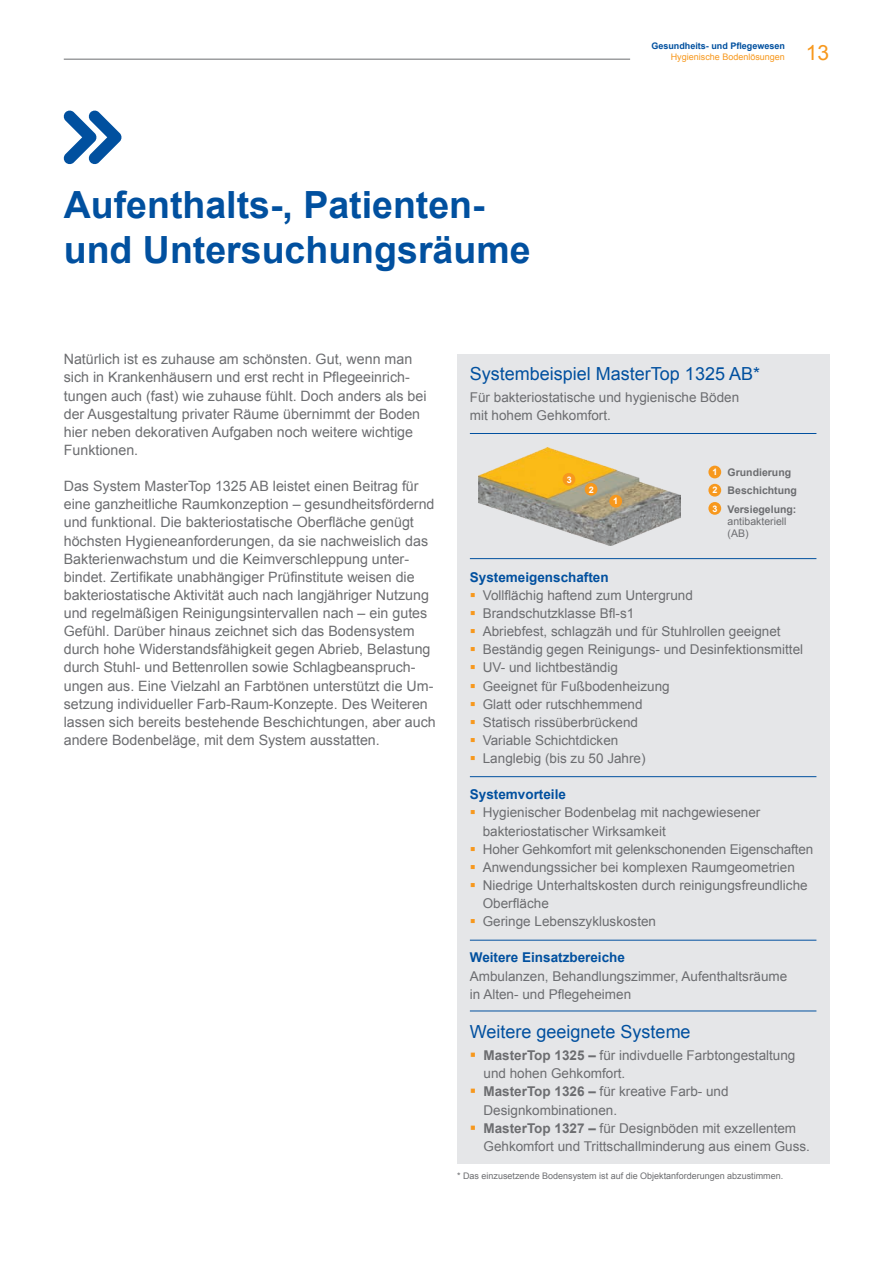
<style>
.page{position:relative;width:893px;height:1263px;background:#fff}
.page>*{position:absolute;margin:0;border:0;box-sizing:border-box;transform-origin:0 0}
.Headline____1__Level{font:700 37.5px/45px "Arial";color:#01509f}
.t1{font:21px "Arial";color:#f7981d}
.Copy____Continuous_T{font:18px "Arial";color:#01509f}
.Copy____Continuous_T-2{font:14.25px/18.1px "Arial";color:#6c6d70}
.Copy____Continuous_T-3{font:13.5px/18.1px "Arial";color:#6c6d70}
.Copy____Continuous_T-4{font:700 13.5px "Arial";color:#01509f}
.Copy____Continuous_T-5{font:10.5px/12px "Arial";color:#6c6d70}
.Copy____Continuous_T-6{font:700 10.5px "Arial";color:#6c6d70}
.Copy____Continuous_T-7{font:9px "Arial";color:#6c6d70}
.t2{font:700 9px "Arial";color:#01509f}
.t3{font:9px "Arial";color:#f7981d}
.Copy____Continuous_T-8{font:700 9px "Arial";color:#fff}
.s1{font-weight:700}
.s2{color:#f7981d}
</style>
<div class="page">
<hr style="left:64px;top:59px;width:566px;height:1px;background:#6c6d70">
<div style="left:457px;top:354px;width:372px;height:809px;background:#e5e6e8"></div>
<hr style="left:470px;top:433px;width:346px;height:1px;background:#01509f">
<hr style="left:470px;top:558px;width:346px;height:1px;background:#01509f">
<hr style="left:470px;top:776px;width:346px;height:1px;background:#01509f">
<hr style="left:470px;top:940px;width:346px;height:1px;background:#01509f">
<hr style="left:470px;top:1010px;width:346px;height:1px;background:#01509f">
<div style="left:708px;top:466px;width:13px;height:12px;background:#f7981d;border-radius:50%"></div>
<div style="left:708px;top:484px;width:13px;height:13px;background:#f7981d;border-radius:50%"></div>
<div style="left:708px;top:502px;width:13px;height:13px;background:#f7981d;border-radius:50%"></div>
<img style="left:478px;top:448px;width:202px;height:97px">
<div style="left:609px;top:495px;width:13px;height:13px;background:#f7981d;border-radius:50%"></div>
<div style="left:585px;top:483px;width:12px;height:13px;background:#f7981d;border-radius:50%"></div>
<div style="left:563px;top:473px;width:12px;height:13px;background:#f7981d;border-radius:50%"></div>
<svg style="left:63px;top:110px;width:59px;height:55px"></svg>
<p class="Headline____1__Level" style="left:64px;top:183px;width:468px">Aufenthalts-, Patienten&shy;und Untersuchungsräume</p>
<p class="t2" style="left:651px;top:40px;width:135px">Gesundheits- und Pflegewesen</p>
<p class="t3" style="left:671px;top:50px;width:116px">Hygienische Bodenlösungen</p>
<h2 class="t1" style="left:806px;top:38px;width:25px">13</h2>
<p class="Copy____Continuous_T-2" style="left:64px;top:350px;width:364px">Natürlich ist es zuhause am schönsten. Gut, wenn man sich in Krankenhäusern und erst recht in Pflegeeinrich&shy;tungen auch (fast) wie zuhause fühlt. Doch anders als bei der Ausgestaltung privater Räume übernimmt der Boden hier neben dekorativen Aufgaben noch weitere wichtige Funktionen.</p>
<p class="Copy____Continuous_T-2" style="left:64px;top:477px;width:374px">Das System MasterTop 1325 AB leistet einen Beitrag für eine ganzheitliche Raumkonzeption – gesundheitsfördernd und funktional. Die bakteriostatische Oberfläche genügt höchsten Hygieneanforderungen, da sie nachweislich das Bakterienwachstum und die Keimverschleppung unter&shy;bindet. Zertifikate unabhängiger Prüfinstitute weisen die bakteriostatische Aktivität auch nach langjähriger Nutzung und regelmäßigen Reinigungsintervallen nach – ein gutes Gefühl. Darüber hinaus zeichnet sich das Bodensystem durch hohe Widerstandsfähigkeit gegen Abrieb, Belastung durch Stuhl- und Bettenrollen sowie Schlagbeanspruch&shy;ungen aus. Eine Vielzahl an Farbtönen unterstützt die Um&shy;setzung individueller Farb-Raum-Konzepte. Des Weiteren lassen sich bereits bestehende Beschichtungen, aber auch andere Bodenbeläge, mit dem System ausstatten.</p>
<p class="Copy____Continuous_T" style="left:470px;top:362px;width:292px">Systembeispiel MasterTop 1325 AB*</p>
<p class="Copy____Continuous_T-3" style="left:470px;top:389px;width:271px">Für bakteriostatische und hygienische Böden mit hohem Gehkomfort.</p>
<p class="Copy____Continuous_T-8" style="left:567px;top:473px;width:7px">3</p>
<p class="Copy____Continuous_T-8" style="left:589px;top:483px;width:7px">2</p>
<p class="Copy____Continuous_T-8" style="left:613px;top:495px;width:7px">1</p>
<p class="Copy____Continuous_T-8" style="left:712px;top:466px;width:7px">1</p>
<p class="Copy____Continuous_T-8" style="left:712px;top:484px;width:7px">2</p>
<p class="Copy____Continuous_T-8" style="left:712px;top:502px;width:7px">3</p>
<p class="Copy____Continuous_T-6" style="left:728px;top:465px;width:65px">Grundierung</p>
<p class="Copy____Continuous_T-6" style="left:728px;top:484px;width:71px">Beschichtung</p>
<p class="Copy____Continuous_T-5" style="left:728px;top:503px;width:70px"><span class="s1">Versiegelung: </span>antibakteriell (AB)</p>
<p class="Copy____Continuous_T-4" style="left:470px;top:568px;width:140px">Systemeigenschaften</p>
<p class="Copy____Continuous_T-3" style="left:470px;top:586px;width:225px"><span class="s2">▪</span> Vollflächig haftend zum Untergrund</p>
<p class="Copy____Continuous_T-3" style="left:470px;top:604px;width:166px"><span class="s2">▪</span> Brandschutzklasse Bfl-s1</p>
<p class="Copy____Continuous_T-3" style="left:470px;top:622px;width:312px"><span class="s2">▪</span> Abriebfest, schlagzäh und für Stuhlrollen geeignet</p>
<p class="Copy____Continuous_T-3" style="left:470px;top:641px;width:335px"><span class="s2">▪</span> Beständig gegen Reinigungs- und Desinfektionsmittel</p>
<p class="Copy____Continuous_T-3" style="left:470px;top:659px;width:149px"><span class="s2">▪</span> UV- und lichtbeständig</p>
<p class="Copy____Continuous_T-3" style="left:470px;top:677px;width:201px"><span class="s2">▪</span> Geeignet für Fußbodenheizung</p>
<p class="Copy____Continuous_T-3" style="left:470px;top:695px;width:174px"><span class="s2">▪</span> Glatt oder rutschhemmend</p>
<p class="Copy____Continuous_T-3" style="left:470px;top:713px;width:170px"><span class="s2">▪</span> Statisch rissüberbrückend</p>
<p class="Copy____Continuous_T-3" style="left:470px;top:731px;width:150px"><span class="s2">▪</span> Variable Schichtdicken</p>
<p class="Copy____Continuous_T-3" style="left:470px;top:749px;width:177px"><span class="s2">▪</span> Langlebig (bis zu 50 Jahre)</p>
<p class="Copy____Continuous_T-4" style="left:470px;top:785px;width:98px">Systemvorteile</p>
<p class="Copy____Continuous_T-3" style="left:483px;top:804px;width:279px;text-indent:-13px"><span class="s2">▪</span> Hygienischer Bodenbelag mit nachgewiesener bakteriostatischer Wirksamkeit</p>
<p class="Copy____Continuous_T-3" style="left:470px;top:840px;width:345px"><span class="s2">▪</span> Hoher Gehkomfort mit gelenkschonenden Eigenschaften</p>
<p class="Copy____Continuous_T-3" style="left:470px;top:858px;width:327px"><span class="s2">▪</span> Anwendungssicher bei komplexen Raumgeometrien</p>
<p class="Copy____Continuous_T-3" style="left:483px;top:876px;width:326px;text-indent:-13px"><span class="s2">▪</span> Niedrige Unterhaltskosten durch reinigungsfreundliche<br>Oberfläche</p>
<p class="Copy____Continuous_T-3" style="left:470px;top:912px;width:188px"><span class="s2">▪</span> Geringe Lebenszykluskosten</p>
<p class="Copy____Continuous_T-4" style="left:470px;top:949px;width:157px">Weitere Einsatzbereiche</p>
<p class="Copy____Continuous_T-3" style="left:470px;top:967px;width:319px">Ambulanzen, Behandlungszimmer, Aufenthaltsräume in Alten- und Pflegeheimen</p>
<p class="Copy____Continuous_T" style="left:470px;top:1020px;width:222px">Weitere geeignete Systeme</p>
<p class="Copy____Continuous_T-3" style="left:483px;top:1046px;width:313px;text-indent:-14px"><span class="s2">▪</span> <span class="s1">MasterTop 1325 –</span> für indivduelle Farbtongestaltung und hohen Gehkomfort.</p>
<p class="Copy____Continuous_T-3" style="left:483px;top:1083px;width:247px;text-indent:-14px"><span class="s2">▪</span> <span class="s1">MasterTop 1326 –</span> für kreative Farb- und<br>Designkombinationen.</p>
<p class="Copy____Continuous_T-3" style="left:483px;top:1119px;width:328px;text-indent:-14px"><span class="s2">▪</span> <span class="s1">MasterTop 1327 –</span> für Designböden mit exzellentem<br>Gehkomfort und Trittschallminderung aus einem Guss.</p>
<p class="Copy____Continuous_T-7" style="left:457px;top:1169px;width:328px">* Das einzusetzende Bodensystem ist auf die Objektanforderungen abzustimmen.</p>
</div>
